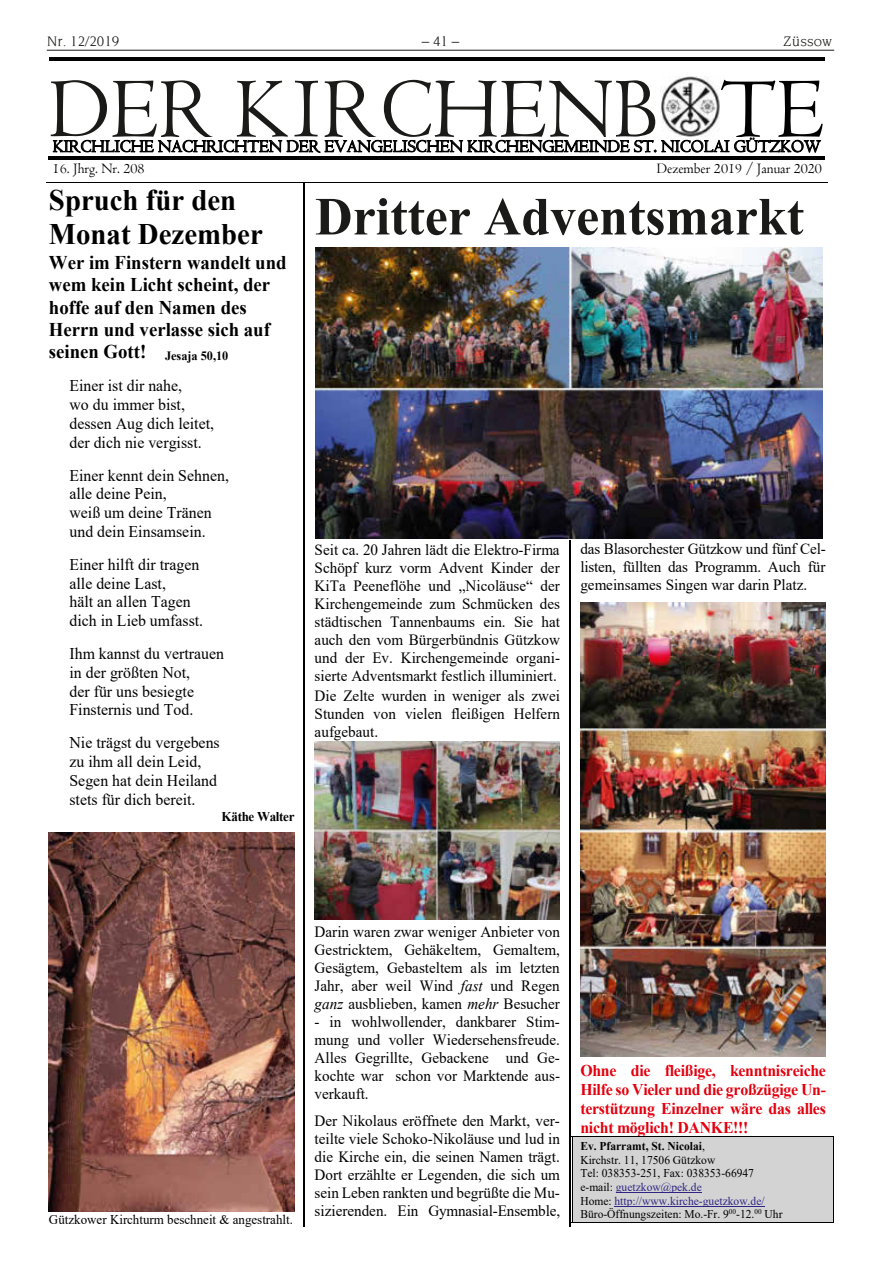
<style>
.page{position:relative;width:881px;height:1263px;background:#fff}
.page>*{position:absolute;margin:0;border:0;box-sizing:border-box;transform-origin:0 0}
.t1{font:87.9px "Wpbrlm Centaur";letter-spacing:.005em;color:#1a1a18}
.t2{font:87.9px "Wpbrlm Centaur";color:#000}
.t3{font:700 53.7px "Jdsswr Times New Roman";color:#1a1a18}
.t4{font:700 29.85px/34.2px "Jdsswr Times New Roman";color:#000}
.t5{font:700 19.35px/22.4px "Jdsswr Times New Roman";color:#000}
.t6{font:17.85px "Wpbrlm Centaur";color:#000}
.t7{font:16.35px/18.9px "Tcjyqf Times New Roman";color:#000}
.t8{font:700 16.35px/18.9px "Jdsswr Times New Roman";letter-spacing:-.015em;color:#e3000f;text-align:justify}
.t9{font:15.6px/18px "Tcjyqf Times New Roman";color:#000;text-align:justify}
.t10{font:15px "Wpbrlm Centaur";color:#000}
.t11{font:15px "Novarese LT";color:#1a1a18}
.t12{font:13.35px "Tcjyqf Times New Roman";color:#000}
.t13{font:700 13.35px "Jdsswr Times New Roman";letter-spacing:-.025em;color:#000}
.t14{font:11.85px/13.6px "Tcjyqf Times New Roman";letter-spacing:.005em;color:#000}
.t15{font:700 11.85px "Jdsswr Times New Roman";color:#000}
.s1{font-family:"Byqyty Times New Roman";font-style:italic}
.s2{font-family:"Tcjyqf Times New Roman";font-weight:400}
.s3{color:#2f2483}
</style>
<div class="page">
<hr style="left:47px;top:50px;width:786px;height:1px;background:#1a1a18">
<hr style="left:49px;top:57px;width:775px;height:4px;background:#000">
<svg style="left:53px;top:106px;width:767px;height:80px"></svg>
<hr style="left:48px;top:157px;width:776px;height:3px;background:#000">
<hr style="left:47px;top:182px;width:780px;height:1px;background:#000">
<img style="left:660px;top:77px;width:59px;height:59px">
<div style="left:572px;top:1137px;width:261px;height:15px;background:#d3d3d3"></div>
<hr style="left:571px;top:1136px;width:262px;height:1px;background:#000">
<div style="left:572px;top:1152px;width:261px;height:14px;background:#d3d3d3"></div>
<div style="left:572px;top:1166px;width:261px;height:14px;background:#d3d3d3"></div>
<div style="left:572px;top:1180px;width:261px;height:13px;background:#d3d3d3"></div>
<hr style="left:615px;top:1192px;width:86px;height:1px;background:#2f2483">
<div style="left:572px;top:1193px;width:261px;height:14px;background:#d3d3d3"></div>
<hr style="left:614px;top:1206px;width:150px;height:1px;background:#2f2483">
<div style="left:572px;top:1207px;width:261px;height:15px;background:#d3d3d3"></div>
<hr style="left:571px;top:1222px;width:262px;height:1px;background:#000">
<svg style="left:833px;top:1136px;width:1px;height:87px"></svg>
<img style="left:49px;top:833px;width:245px;height:378px">
<img style="left:314px;top:742px;width:245px;height:178px">
<img style="left:580px;top:602px;width:245px;height:454px">
<hr style="left:304px;top:182px;width:1px;height:1045px;background:#000">
<hr style="left:569px;top:182px;width:1px;height:1045px;background:#000">
<div style="left:315px;top:183px;width:506px;height:356px;background:#fff"></div>
<img style="left:315px;top:248px;width:506px;height:290px">
<p class="t11" style="left:47px;top:33px;width:74px">Nr. 12/2019</p>
<p class="t11" style="left:421px;top:33px;width:39px">– 41 –</p>
<p class="t11" style="left:783px;top:33px;width:50px">Züssow</p>
<h1 class="t1" style="left:49px;top:56px;width:609px">DER KIRCHENB</h1>
<p class="t6" style="left:53px;top:135px;width:769px">KIRCHLICHE NACHRICHTEN DER EVANGELISCHEN KIRCHENGEMEINDE ST. NICOLAI GÜTZKOW</p>
<h1 class="t2" style="left:719px;top:56px;width:106px">TE</h1>
<p class="t10" style="left:53px;top:159px;width:93px">16. Jhrg. Nr. 208</p>
<p class="t10" style="left:656px;top:159px;width:166px">Dezember 2019 / Januar 2020</p>
<h3 class="t4" style="left:49px;top:182px;width:215px">Spruch für den<br>Monat Dezember</h3>
<p class="t5" style="left:49px;top:251px;width:239px">Wer im Finstern wandelt und wem kein Licht scheint, der hoffe auf den Namen des<br>Herrn und verlasse sich auf seinen Gott! <sub>Jesaja</sub> <sub>50,10</sub></p>
<p class="t7" style="left:69px;top:376px;width:146px">Einer ist dir nahe,<br>wo du immer bist, dessen Aug dich leitet, der dich nie vergisst.</p>
<p class="t7" style="left:69px;top:465px;width:161px">Einer kennt dein Sehnen, alle deine Pein,<br>weiß um deine Tränen und dein Einsamsein.</p>
<p class="t7" style="left:69px;top:554px;width:135px">Einer hilft dir tragen alle deine Last,<br>hält an allen Tagen dich in Lieb umfasst.</p>
<p class="t7" style="left:69px;top:643px;width:156px">Ihm kannst du vertrauen in der größten Not,<br>der für uns besiegte<br>Finsternis und Tod.</p>
<p class="t7" style="left:69px;top:733px;width:152px">Nie trägst du vergebens zu ihm all dein Leid,<br>Segen hat dein Heiland stets für dich bereit.</p>
<p class="t13" style="left:221px;top:807px;width:74px">Käthe Walter</p>
<h2 class="t3" style="left:315px;top:178px;width:490px">Dritter Adventsmarkt</h2>
<p class="t9" style="left:580px;top:539px;width:247px">das Blasorchester Gützkow und fünf Cel&shy;listen, füllten das Programm. Auch für gemeinsames Singen war darin Platz.</p>
<p class="t9" style="left:314px;top:540px;width:247px">Seit ca. 20 Jahren lädt die Elektro-Firma Schöpf kurz vorm Advent Kinder der KiTa Peeneflöhe und „Nicoläuse“ der Kirchengemeinde zum Schmücken des städtischen Tannenbaums ein. Sie hat auch den vom Bürgerbündnis Gützkow und der Ev. Kirchengemeinde organi&shy;sierte Adventsmarkt festlich illuminiert.</p>
<p class="t9" style="left:314px;top:686px;width:247px">Die Zelte wurden in weniger als zwei Stunden von vielen fleißigen Helfern aufgebaut.</p>
<p class="t12" style="left:49px;top:1210px;width:245px">Gützkower Kirchturm beschneit &amp; angestrahlt.</p>
<p class="t9" style="left:314px;top:922px;width:247px">Darin waren zwar weniger Anbieter von Gestricktem, Gehäkeltem, Gemaltem, Gesägtem, Gebasteltem als im letzten Jahr, aber weil Wind <span class="s1">fast</span> und Regen <span class="s1">ganz</span> ausblieben, kamen <span class="s1">mehr</span> Besucher</p>
<p class="t9" style="left:314px;top:1012px;width:247px">- in wohlwollender, dankbarer Stim&shy;mung und voller Wiedersehensfreude.<br>Alles Gegrillte, Gebackene und Ge&shy;kochte war schon vor Marktende aus&shy;verkauft.</p>
<p class="t9" style="left:314px;top:1111px;width:247px">Der Nikolaus eröffnete den Markt, ver&shy;teilte viele Schoko-Nikoläuse und lud in die Kirche ein, die seinen Namen trägt.<br>Dort erzählte er Legenden, die sich um sein Leben rankten und begrüßte die Mu&shy;sizierenden. Ein Gymnasial-Ensemble,</p>
<p class="t8" style="left:580px;top:1061px;width:247px">Ohne die fleißige, kenntnisreiche Hilfe so Vieler und die großzügige Un&shy;terstützung Einzelner wäre das alles nicht möglich! DANKE!!!</p>
<p class="t15" style="left:580px;top:1137px;width:126px">Ev. Pfarramt, St. Nicolai<span class="s2">,</span></p>
<p class="t14" style="left:580px;top:1152px;width:203px">Kirchstr. 11, 17506 Gützkow<br>Tel: 038353-251, Fax: 038353-66947 e-mail: <span class="s3">guetzkow@pek.de<br></span>Home: <span class="s3">http://www.kirche-guetzkow.de/ </span>Büro-Öffnungszeiten: Mo.-Fr. 9<sup>00</sup>-12.<sup>00</sup> Uhr</p>
</div>
